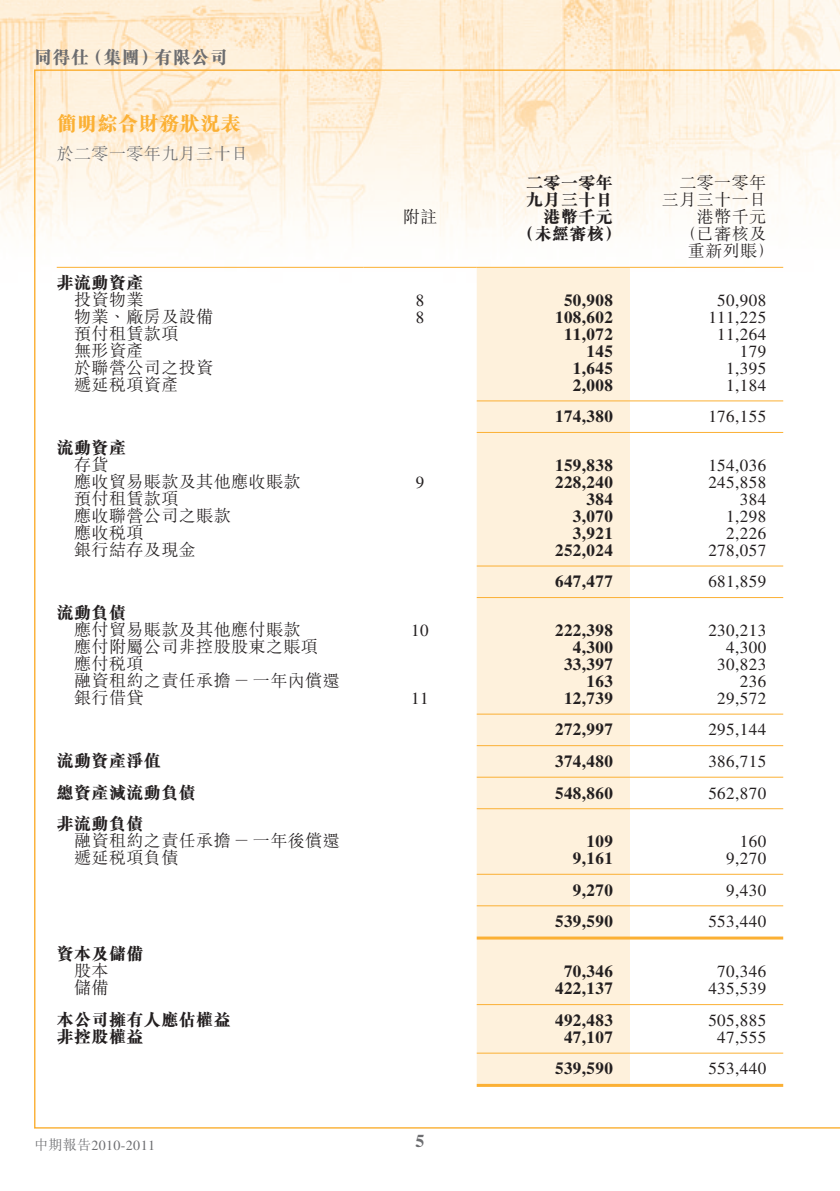
<style>
.page{position:relative;width:840px;height:1191px;background:#fff}
.page>*{position:absolute;margin:0;border:0;box-sizing:border-box;transform-origin:0 0}
.t1{font:800 20px "M Sung HK";letter-spacing:.025em;color:#fbb034}
.t2{font:800 18px "M Sung HK";letter-spacing:.025em;color:#6c6d70}
.t3{font:700 18px "Times LT Std";color:#6c6d70}
.t4{font:17px "Times LT Std";letter-spacing:.025em;color:#231f20}
.t5{font:700 17px "Times LT Std";letter-spacing:.025em;color:#231f20}
.t6{font:300 17px/17px "M Sung HK";letter-spacing:.025em;color:#231f20;text-align:center}
.t7{font:800 17px "M Sung HK";letter-spacing:.025em;color:#231f20}
.t8{font:300 17px "M Sung HK";letter-spacing:.025em;color:#6c6d70}
.t9{font:14px "Times LT Std";letter-spacing:.025em;color:#6c6d70}
.s1{font-family:"M Sung HK";font-weight:300}
</style>
<div class="page">
<img style="left:0;top:0;width:839px;height:1129px">
<div style="left:476px;top:268px;width:153px;height:815px;background:#fef1dc"></div>
<hr style="left:57px;top:267px;width:306px;height:1px;background:#fbb034">
<hr style="left:363px;top:267px;width:113px;height:1px;background:#fbb034">
<hr style="left:476px;top:267px;width:153px;height:1px;background:#fbb034">
<hr style="left:629px;top:267px;width:153px;height:1px;background:#fbb034">
<hr style="left:476px;top:400px;width:153px;height:1px;background:#fbb034">
<hr style="left:629px;top:400px;width:153px;height:1px;background:#fbb034">
<hr style="left:476px;top:432px;width:153px;height:1px;background:#fbb034">
<hr style="left:629px;top:432px;width:153px;height:1px;background:#fbb034">
<hr style="left:476px;top:565px;width:153px;height:1px;background:#fbb034">
<hr style="left:629px;top:565px;width:153px;height:1px;background:#fbb034">
<hr style="left:476px;top:597px;width:153px;height:1px;background:#fbb034">
<hr style="left:629px;top:597px;width:153px;height:1px;background:#fbb034">
<hr style="left:476px;top:713px;width:153px;height:1px;background:#fbb034">
<hr style="left:629px;top:713px;width:153px;height:1px;background:#fbb034">
<hr style="left:476px;top:745px;width:153px;height:1px;background:#fbb034">
<hr style="left:629px;top:745px;width:153px;height:1px;background:#fbb034">
<hr style="left:476px;top:776px;width:153px;height:1px;background:#fbb034">
<hr style="left:629px;top:776px;width:153px;height:1px;background:#fbb034">
<hr style="left:476px;top:808px;width:153px;height:1px;background:#fbb034">
<hr style="left:629px;top:808px;width:153px;height:1px;background:#fbb034">
<hr style="left:476px;top:873px;width:153px;height:1px;background:#fbb034">
<hr style="left:629px;top:873px;width:153px;height:1px;background:#fbb034">
<hr style="left:476px;top:905px;width:153px;height:1px;background:#fbb034">
<hr style="left:629px;top:905px;width:153px;height:1px;background:#fbb034">
<hr style="left:476px;top:936px;width:153px;height:3px;background:#fbb034">
<hr style="left:629px;top:936px;width:153px;height:3px;background:#fbb034">
<hr style="left:476px;top:1004px;width:153px;height:1px;background:#fbb034">
<hr style="left:629px;top:1004px;width:153px;height:1px;background:#fbb034">
<hr style="left:476px;top:1052px;width:153px;height:1px;background:#fbb034">
<hr style="left:629px;top:1052px;width:153px;height:1px;background:#fbb034">
<hr style="left:476px;top:1083px;width:153px;height:3px;background:#fbb034">
<hr style="left:629px;top:1083px;width:153px;height:3px;background:#fbb034">
<p class="t2" style="left:34px;top:44px;width:195px">同得仕（集團）有限公司</p>
<p class="t1" style="left:57px;top:110px;width:185px">簡明綜合財務狀況表</p>
<p class="t8" style="left:57px;top:142px;width:193px">於二零一零年九月三十日</p>
<p class="t7" style="left:526px;top:171px;width:88px">二零一零年</p>
<p class="t6" style="left:679px;top:174px;width:88px">二零一零年</p>
<p class="t7" style="left:526px;top:188px;width:88px">九月三十日</p>
<p class="t6" style="left:661px;top:191px;width:106px">三月三十一日</p>
<p class="t6" style="left:402px;top:208px;width:36px">附註</p>
<p class="t7" style="left:543px;top:205px;width:71px">港幣千元</p>
<p class="t6" style="left:696px;top:208px;width:71px">港幣千元</p>
<p class="t7" style="left:517px;top:222px;width:106px">（未經審核）</p>
<p class="t6" style="left:679px;top:225px;width:97px">（已審核及重新列賬）</p>
<p class="t7" style="left:57px;top:270px;width:88px">非流動資產</p>
<p class="t6" style="left:74px;top:290px;width:71px">投資物業</p>
<p class="t4" style="left:415px;top:290px;width:10px">8</p>
<p class="t5" style="left:563px;top:290px;width:50px">50,908</p>
<p class="t4" style="left:716px;top:290px;width:50px">50,908</p>
<p class="t6" style="left:74px;top:307px;width:140px">物業、廠房及設備</p>
<p class="t4" style="left:415px;top:307px;width:10px">8</p>
<p class="t5" style="left:554px;top:307px;width:59px">108,602</p>
<p class="t4" style="left:708px;top:307px;width:59px">111,225</p>
<p class="t6" style="left:74px;top:324px;width:106px">預付租賃款項</p>
<p class="t5" style="left:563px;top:324px;width:50px">11,072</p>
<p class="t4" style="left:716px;top:324px;width:50px">11,264</p>
<p class="t6" style="left:74px;top:341px;width:71px">無形資產</p>
<p class="t5" style="left:586px;top:341px;width:28px">145</p>
<p class="t4" style="left:739px;top:341px;width:28px">179</p>
<p class="t6" style="left:74px;top:358px;width:140px">於聯營公司之投資</p>
<p class="t5" style="left:572px;top:358px;width:41px">1,645</p>
<p class="t4" style="left:725px;top:358px;width:41px">1,395</p>
<p class="t6" style="left:74px;top:375px;width:106px">遞延稅項資產</p>
<p class="t5" style="left:572px;top:375px;width:41px">2,008</p>
<p class="t4" style="left:725px;top:375px;width:41px">1,184</p>
<p class="t5" style="left:554px;top:406px;width:59px">174,380</p>
<p class="t4" style="left:708px;top:407px;width:59px">176,155</p>
<p class="t7" style="left:57px;top:436px;width:71px">流動資產</p>
<p class="t6" style="left:74px;top:455px;width:36px">存貨</p>
<p class="t5" style="left:554px;top:455px;width:59px">159,838</p>
<p class="t4" style="left:708px;top:455px;width:59px">154,036</p>
<p class="t6" style="left:74px;top:472px;width:228px">應收貿易賬款及其他應收賬款</p>
<p class="t4" style="left:415px;top:472px;width:10px">9</p>
<p class="t5" style="left:554px;top:472px;width:59px">228,240</p>
<p class="t4" style="left:708px;top:472px;width:59px">245,858</p>
<p class="t6" style="left:74px;top:489px;width:106px">預付租賃款項</p>
<p class="t5" style="left:586px;top:489px;width:28px">384</p>
<p class="t4" style="left:739px;top:489px;width:28px">384</p>
<p class="t6" style="left:74px;top:506px;width:158px">應收聯營公司之賬款</p>
<p class="t5" style="left:572px;top:506px;width:41px">3,070</p>
<p class="t4" style="left:725px;top:506px;width:41px">1,298</p>
<p class="t6" style="left:74px;top:523px;width:71px">應收稅項</p>
<p class="t5" style="left:572px;top:523px;width:41px">3,921</p>
<p class="t4" style="left:725px;top:523px;width:41px">2,226</p>
<p class="t6" style="left:74px;top:540px;width:123px">銀行結存及現金</p>
<p class="t5" style="left:554px;top:540px;width:59px">252,024</p>
<p class="t4" style="left:708px;top:540px;width:59px">278,057</p>
<p class="t5" style="left:554px;top:571px;width:59px">647,477</p>
<p class="t4" style="left:708px;top:572px;width:59px">681,859</p>
<p class="t7" style="left:57px;top:601px;width:71px">流動負債</p>
<p class="t6" style="left:74px;top:620px;width:228px">應付貿易賬款及其他應付賬款</p>
<p class="t4" style="left:411px;top:620px;width:19px">10</p>
<p class="t5" style="left:554px;top:620px;width:59px">222,398</p>
<p class="t4" style="left:708px;top:620px;width:59px">230,213</p>
<p class="t6" style="left:74px;top:637px;width:245px">應付附屬公司非控股股東之賬項</p>
<p class="t5" style="left:572px;top:637px;width:41px">4,300</p>
<p class="t4" style="left:725px;top:637px;width:41px">4,300</p>
<p class="t6" style="left:74px;top:654px;width:71px">應付稅項</p>
<p class="t5" style="left:563px;top:654px;width:50px">33,397</p>
<p class="t4" style="left:716px;top:654px;width:50px">30,823</p>
<p class="t6" style="left:74px;top:671px;width:267px">融資租約之責任承擔－一年內償還</p>
<p class="t5" style="left:586px;top:671px;width:28px">163</p>
<p class="t4" style="left:739px;top:671px;width:28px">236</p>
<p class="t6" style="left:74px;top:688px;width:71px">銀行借貸</p>
<p class="t4" style="left:411px;top:688px;width:19px">11</p>
<p class="t5" style="left:563px;top:688px;width:50px">12,739</p>
<p class="t4" style="left:716px;top:688px;width:50px">29,572</p>
<p class="t5" style="left:554px;top:719px;width:59px">272,997</p>
<p class="t4" style="left:708px;top:720px;width:59px">295,144</p>
<p class="t7" style="left:57px;top:749px;width:106px">流動資產淨值</p>
<p class="t5" style="left:554px;top:751px;width:59px">374,480</p>
<p class="t4" style="left:708px;top:751px;width:59px">386,715</p>
<p class="t7" style="left:57px;top:780px;width:140px">總資產減流動負債</p>
<p class="t5" style="left:554px;top:782px;width:59px">548,860</p>
<p class="t4" style="left:708px;top:783px;width:59px">562,870</p>
<p class="t7" style="left:57px;top:812px;width:88px">非流動負債</p>
<p class="t6" style="left:74px;top:831px;width:267px">融資租約之責任承擔－一年後償還</p>
<p class="t5" style="left:586px;top:831px;width:28px">109</p>
<p class="t4" style="left:739px;top:832px;width:28px">160</p>
<p class="t6" style="left:74px;top:848px;width:106px">遞延稅項負債</p>
<p class="t5" style="left:572px;top:848px;width:41px">9,161</p>
<p class="t4" style="left:725px;top:849px;width:41px">9,270</p>
<p class="t5" style="left:572px;top:879px;width:41px">9,270</p>
<p class="t4" style="left:725px;top:880px;width:41px">9,430</p>
<p class="t5" style="left:554px;top:911px;width:59px">539,590</p>
<p class="t4" style="left:708px;top:912px;width:59px">553,440</p>
<p class="t7" style="left:57px;top:942px;width:88px">資本及儲備</p>
<p class="t6" style="left:74px;top:962px;width:36px">股本</p>
<p class="t5" style="left:563px;top:961px;width:50px">70,346</p>
<p class="t4" style="left:716px;top:962px;width:50px">70,346</p>
<p class="t6" style="left:74px;top:979px;width:36px">儲備</p>
<p class="t5" style="left:554px;top:978px;width:59px">422,137</p>
<p class="t4" style="left:708px;top:979px;width:59px">435,539</p>
<p class="t7" style="left:57px;top:1007px;width:175px">本公司擁有人應佔權益</p>
<p class="t5" style="left:554px;top:1010px;width:59px">492,483</p>
<p class="t4" style="left:708px;top:1010px;width:59px">505,885</p>
<p class="t7" style="left:57px;top:1024px;width:88px">非控股權益</p>
<p class="t5" style="left:563px;top:1027px;width:50px">47,107</p>
<p class="t4" style="left:716px;top:1027px;width:50px">47,555</p>
<p class="t5" style="left:554px;top:1058px;width:59px">539,590</p>
<p class="t4" style="left:708px;top:1059px;width:59px">553,440</p>
<p class="t9" style="left:34px;top:1137px;width:122px"><span class="s1">中期報告</span>2010-2011</p>
<p class="t3" style="left:415px;top:1130px;width:10px">5</p>
</div>
